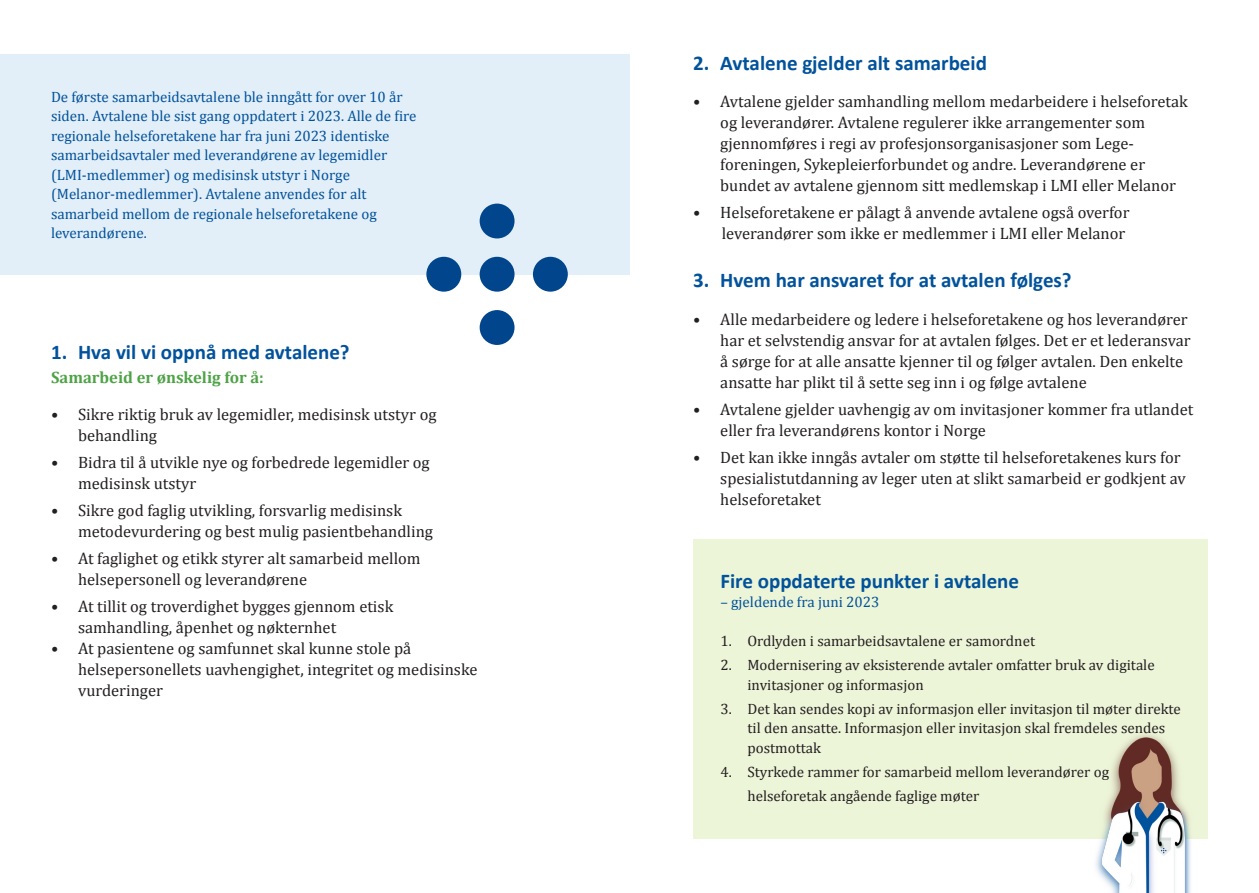
<style>
.page{position:relative;width:1259px;height:893px;background:#fff}
.page>*{position:absolute;margin:0;border:0;box-sizing:border-box;transform-origin:0 0}
.Underoverskrifter{font:700 21px "Calibri";color:#01529b}
.Brødtekst{font:16.5px/21px "Cambria";color:#231f20}
.Brødtekst-2{font:700 16.5px "Cambria";color:#4ea346}
.Tekstbokser{font:15px/19.5px "Cambria";color:#01529b}
.Tekstbokser-2{font:15px/19.5px "Cambria";color:#231f20}
</style>
<div class="page">
<div style="left:0;top:54px;width:629px;height:220px;background:#e2eef8"></div>
<div style="left:693px;top:540px;width:515px;height:299px;background:#edf5d8"></div>
<img style="left:1096px;top:734px;width:95px;height:159px">
<div style="left:479px;top:204px;width:35px;height:34px;background:#01468c;border-radius:50%"></div>
<div style="left:479px;top:257px;width:35px;height:35px;background:#01468c;border-radius:50%"></div>
<div style="left:426px;top:257px;width:35px;height:35px;background:#01468c;border-radius:50%"></div>
<div style="left:533px;top:257px;width:35px;height:35px;background:#01468c;border-radius:50%"></div>
<div style="left:479px;top:310px;width:35px;height:35px;background:#01468c;border-radius:50%"></div>
<p class="Tekstbokser" style="left:51px;top:87px;width:367px">De første samarbeidsavtalene ble inngått for over 10 år siden. Avtalene ble sist gang oppdatert i 2023. Alle de fire regionale helseforetakene har fra juni 2023 identiske</p>
<p class="Tekstbokser" style="left:51px;top:145px;width:338px">samarbeidsavtaler med leverandørene av legemidler (LMI-medlemmer) og medisinsk utstyr i Norge</p>
<p class="Tekstbokser" style="left:51px;top:184px;width:317px">(Melanor-medlemmer). Avtalene anvendes for alt</p>
<p class="Tekstbokser" style="left:51px;top:204px;width:327px">samarbeid mellom de regionale helseforetakene og</p>
<p class="Tekstbokser" style="left:51px;top:223px;width:97px">leverandørene.</p>
<p class="Underoverskrifter" style="left:51px;top:338px;width:300px">1. Hva vil vi oppnå med avtalene?</p>
<p class="Brødtekst-2" style="left:51px;top:365px;width:214px">Samarbeid er ønskelig for å:</p>
<p class="Brødtekst" style="left:51px;top:404px;width:387px">• Sikre riktig bruk av legemidler, medisinsk utstyr og</p>
<p class="Brødtekst" style="left:78px;top:425px;width:81px">behandling</p>
<p class="Brødtekst" style="left:51px;top:452px;width:380px">• Bidra til å utvikle nye og forbedrede legemidler og</p>
<p class="Brødtekst" style="left:78px;top:473px;width:120px">medisinsk utstyr</p>
<p class="Brødtekst" style="left:51px;top:500px;width:352px">• Sikre god faglig utvikling, forsvarlig medisinsk</p>
<p class="Brødtekst" style="left:78px;top:521px;width:356px">metodevurdering og best mulig pasientbehandling</p>
<p class="Brødtekst" style="left:51px;top:548px;width:371px">• At faglighet og etikk styrer alt samarbeid mellom</p>
<p class="Brødtekst" style="left:78px;top:569px;width:231px">helsepersonell og leverandørene</p>
<p class="Brødtekst" style="left:51px;top:596px;width:344px">• At tillit og troverdighet bygges gjennom etisk</p>
<p class="Brødtekst" style="left:78px;top:617px;width:260px">samhandling, åpenhet og nøkternhet</p>
<p class="Brødtekst" style="left:51px;top:638px;width:362px">• At pasientene og samfunnet skal kunne stole på</p>
<p class="Brødtekst" style="left:78px;top:659px;width:401px">helsepersonellets uavhengighet, integritet og medisinske</p>
<p class="Brødtekst" style="left:78px;top:680px;width:86px">vurderinger</p>
<p class="Underoverskrifter" style="left:693px;top:49px;width:295px">2. Avtalene gjelder alt samarbeid</p>
<p class="Brødtekst" style="left:720px;top:91px;width:469px;text-indent:-27px">• Avtalene gjelder samhandling mellom medarbeidere i helseforetak og leverandører. Avtalene regulerer ikke arrangementer som</p>
<p class="Brødtekst" style="left:720px;top:133px;width:415px">gjennomføres i regi av profesjonsorganisasjoner som Lege-</p>
<p class="Brødtekst" style="left:720px;top:154px;width:426px">foreningen, Sykepleierforbundet og andre. Leverandørene er</p>
<p class="Brødtekst" style="left:720px;top:175px;width:457px">bundet av avtalene gjennom sitt medlemskap i LMI eller Melanor</p>
<p class="Brødtekst" style="left:693px;top:202px;width:438px">• Helseforetakene er pålagt å anvende avtalene også overfor</p>
<p class="Brødtekst" style="left:722px;top:223px;width:405px">leverandører som ikke er medlemmer i LMI eller Melanor</p>
<p class="Underoverskrifter" style="left:693px;top:267px;width:380px">3. Hvem har ansvaret for at avtalen følges?</p>
<p class="Brødtekst" style="left:720px;top:309px;width:472px;text-indent:-27px">• Alle medarbeidere og ledere i helseforetakene og hos leverandører har et selvstendig ansvar for at avtalen følges. Det er et lederansvar å sørge for at alle ansatte kjenner til og følger avtalen. Den enkelte ansatte har plikt til å sette seg inn i og følge avtalene</p>
<p class="Brødtekst" style="left:720px;top:399px;width:474px;text-indent:-27px">• Avtalene gjelder uavhengig av om invitasjoner kommer fra utlandet eller fra leverandørens kontor i Norge</p>
<p class="Brødtekst" style="left:720px;top:447px;width:467px;text-indent:-27px">• Det kan ikke inngås avtaler om støtte til helseforetakenes kurs for spesialistutdanning av leger uten at slikt samarbeid er godkjent av helseforetaket</p>
<p class="Underoverskrifter" style="left:720px;top:567px;width:300px">Fire oppdaterte punkter i avtalene</p>
<p class="Tekstbokser" style="left:720px;top:592px;width:161px">– gjeldende fra juni 2023</p>
<p class="Tekstbokser-2" style="left:720px;top:631px;width:316px">1. Ordlyden i samarbeidsavtalene er samordnet</p>
<p class="Tekstbokser-2" style="left:747px;top:655px;width:409px;text-indent:-27px">2. Modernisering av eksisterende avtaler omfatter bruk av digitale invitasjoner og informasjon</p>
<p class="Tekstbokser-2" style="left:747px;top:699px;width:435px;text-indent:-27px">3. Det kan sendes kopi av informasjon eller invitasjon til møter direkte til den ansatte. Informasjon eller invitasjon skal fremdeles sendes postmottak</p>
<p class="Tekstbokser-2" style="left:720px;top:762px;width:390px">4. Styrkede rammer for samarbeid mellom leverandører og</p>
<p class="Tekstbokser-2" style="left:747px;top:786px;width:233px">helseforetak angående faglige møter</p>
</div>
